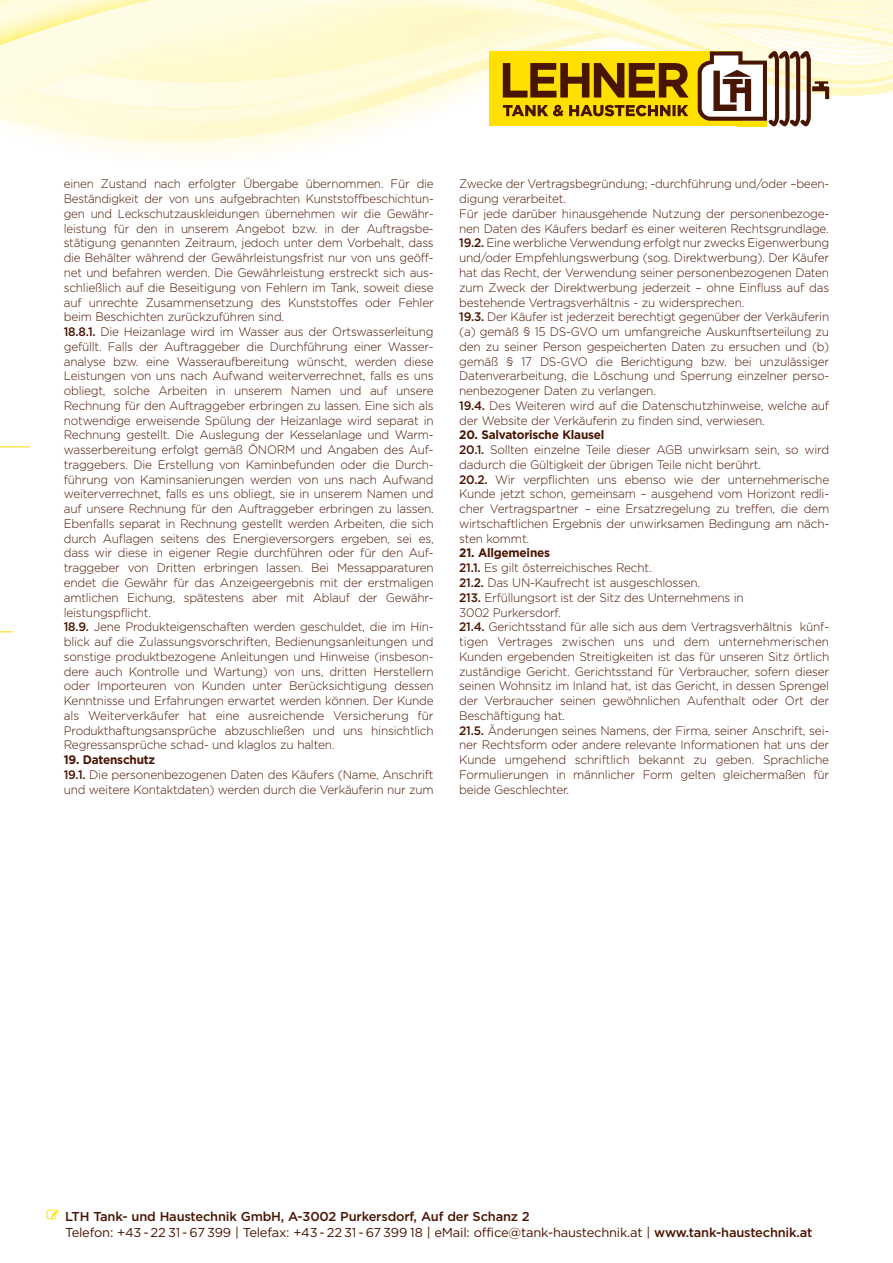
<style>
.page{position:relative;width:893px;height:1263px;background:#fff}
.page>*{position:absolute;margin:0;border:0;box-sizing:border-box;transform-origin:0 0}
.t1{font:500 12.9px/16.5px "Gotham";letter-spacing:-.015em;color:#491503}
.t2{font:300 12.3px/14.7px "Gotham";letter-spacing:-.02em;color:#491503;scale:.96 1}
.t3{font:300 12.3px/14.7px "Gotham";letter-spacing:-.02em;color:#491503;scale:.95 1}
.s1{font-weight:500}
.s2{font-weight:700}
.s3{font-weight:400}
</style>
<div class="page">
<svg style="left:16px;top:126px;width:791px;height:31px"></svg>
<hr style="left:0;top:447px;width:30px;height:1px;background:#ffd600">
<svg style="left:0;top:632px;width:13px;height:1px"></svg>
<svg style="left:0;top:0;width:893px;height:126px;background:#f1e7b6"></svg>
<p class="t3" style="left:64px;top:176px;width:391px">einen Zustand nach erfolgter Übergabe übernommen. Für die Beständigkeit der von uns aufgebrachten Kunststoffbeschichtun&shy;gen und Leckschutzauskleidungen übernehmen wir die Gewähr&shy;leistung für den in unserem Angebot bzw. in der Auftragsbe&shy;stätigung genannten Zeitraum, jedoch unter dem Vorbehalt, dass die Behälter während der Gewährleistungsfrist nur von uns geöff&shy;net und befahren werden. Die Gewährleistung erstreckt sich aus&shy;schließlich auf die Beseitigung von Fehlern im Tank, soweit diese auf unrechte Zusammensetzung des Kunststoffes oder Fehler beim Beschichten zurückzuführen sind.<br><span class="s1">18.8.1.</span> Die Heizanlage wird im Wasser aus der Ortswasserleitung gefüllt. Falls der Auftraggeber die Durchführung einer Wasser&shy;analyse bzw. eine Wasseraufbereitung wünscht, werden diese Leistungen von uns nach Aufwand weiterverrechnet, falls es uns obliegt, solche Arbeiten in unserem Namen und auf unsere Rechnung für den Auftraggeber erbringen zu lassen. Eine sich als notwendige erweisende Spülung der Heizanlage wird separat in Rechnung gestellt. Die Auslegung der Kesselanlage und Warm&shy;wasserbereitung erfolgt gemäß ÖNORM und Angaben des Auf&shy;traggebers. Die Erstellung von Kaminbefunden oder die Durch&shy;führung von Kaminsanierungen werden von uns nach Aufwand weiterverrechnet, falls es uns obliegt, sie in unserem Namen und auf unsere Rechnung für den Auftraggeber erbringen zu lassen.<br>Ebenfalls separat in Rechnung gestellt werden Arbeiten, die sich durch Auflagen seitens des Energieversorgers ergeben, sei es, dass wir diese in eigener Regie durchführen oder für den Auf&shy;traggeber von Dritten erbringen lassen. Bei Messapparaturen endet die Gewähr für das Anzeigeergebnis mit der erstmaligen amtlichen Eichung, spätestens aber mit Ablauf der Gewähr&shy;leistungspflicht.<br><span class="s1">18.9.</span> Jene Produkteigenschaften werden geschuldet, die im Hin&shy;blick auf die Zulassungsvorschriften, Bedienungsanleitungen und sonstige produktbezogene Anleitungen und Hinweise (insbeson&shy;dere auch Kontrolle und Wartung) von uns, dritten Herstellern oder Importeuren von Kunden unter Berücksichtigung dessen Kenntnisse und Erfahrungen erwartet werden können. Der Kunde als Weiterverkäufer hat eine ausreichende Versicherung für Produkthaftungsansprüche abzuschließen und uns hinsichtlich Regressansprüche schad- und klaglos zu halten.</p>
<p class="t2" style="left:64px;top:752px;width:387px"><span class="s2">19. Datenschutz<br></span><span class="s1">19.1.</span> Die personenbezogenen Daten des Käufers (Name, Anschrift und weitere Kontaktdaten) werden durch die Verkäuferin nur zum</p>
<p class="t2" style="left:459px;top:176px;width:387px">Zwecke der Vertragsbegründung; -durchführung und/oder –been&shy;digung verarbeitet.<br>Für jede darüber hinausgehende Nutzung der personenbezoge&shy;nen Daten des Käufers bedarf es einer weiteren Rechtsgrundlage.<br><span class="s1">19.2.</span> Eine werbliche Verwendung erfolgt nur zwecks Eigenwerbung und/oder Empfehlungswerbung (sog. Direktwerbung). Der Käufer hat das Recht, der Verwendung seiner personenbezogenen Daten zum Zweck der Direktwerbung jederzeit – ohne Einfluss auf das bestehende Vertragsverhältnis - zu widersprechen.<br><span class="s1">19.3.</span> Der Käufer ist jederzeit berechtigt gegenüber der Verkäuferin (a) gemäß § 15 DS-GVO um umfangreiche Auskunftserteilung zu den zu seiner Person gespeicherten Daten zu ersuchen und (b) gemäß § 17 DS-GVO die Berichtigung bzw. bei unzulässiger Datenverarbeitung, die Löschung und Sperrung einzelner perso&shy;nenbezogener Daten zu verlangen.<br><span class="s1">19.4.</span> Des Weiteren wird auf die Datenschutzhinweise, welche auf der Website der Verkäuferin zu finden sind, verwiesen.</p>
<p class="t2" style="left:459px;top:427px;width:387px"><span class="s2">20. Salvatorische Klausel<br></span><span class="s1">20.1.</span> Sollten einzelne Teile dieser AGB unwirksam sein, so wird dadurch die Gültigkeit der übrigen Teile nicht berührt.<br><span class="s1">20.2.</span> Wir verpflichten uns ebenso wie der unternehmerische Kunde jetzt schon, gemeinsam – ausgehend vom Horizont redli&shy;cher Vertragspartner – eine Ersatzregelung zu treffen, die dem wirtschaftlichen Ergebnis der unwirksamen Bedingung am näch&shy;sten kommt.</p>
<p class="t2" style="left:459px;top:545px;width:387px"><span class="s2">21. Allgemeines<br></span><span class="s1">21.1.</span> Es gilt österreichisches Recht.<br><span class="s1">21.2.</span> Das UN-Kaufrecht ist ausgeschlossen.<br><span class="s1">213.</span> Erfüllungsort ist der Sitz des Unternehmens in<br>3002 Purkersdorf.<br><span class="s1">21.4.</span> Gerichtsstand für alle sich aus dem Vertragsverhältnis künf&shy;tigen Vertrages zwischen uns und dem unternehmerischen Kunden ergebenden Streitigkeiten ist das für unseren Sitz örtlich zuständige Gericht. Gerichtsstand für Verbraucher, sofern dieser seinen Wohnsitz im Inland hat, ist das Gericht, in dessen Sprengel der Verbraucher seinen gewöhnlichen Aufenthalt oder Ort der Beschäftigung hat.<br><span class="s1">21.5.</span> Änderungen seines Namens, der Firma, seiner Anschrift, sei&shy;ner Rechtsform oder andere relevante Informationen hat uns der Kunde umgehend schriftlich bekannt zu geben. Sprachliche Formulierungen in männlicher Form gelten gleichermaßen für beide Geschlechter.</p>
<p class="t1" style="left:65px;top:1208px;width:749px">LTH Tank- und Haustechnik GmbH, A-3002 Purkersdorf, Auf der Schanz 2<br><span class="s3">Telefon: +43 - 22 31 - 67 399 | Telefax: +43 - 22 31 - 67 399 18 | eMail: office@tank-haustechnik.at |</span> www.tank-haustechnik.at</p>
</div>
